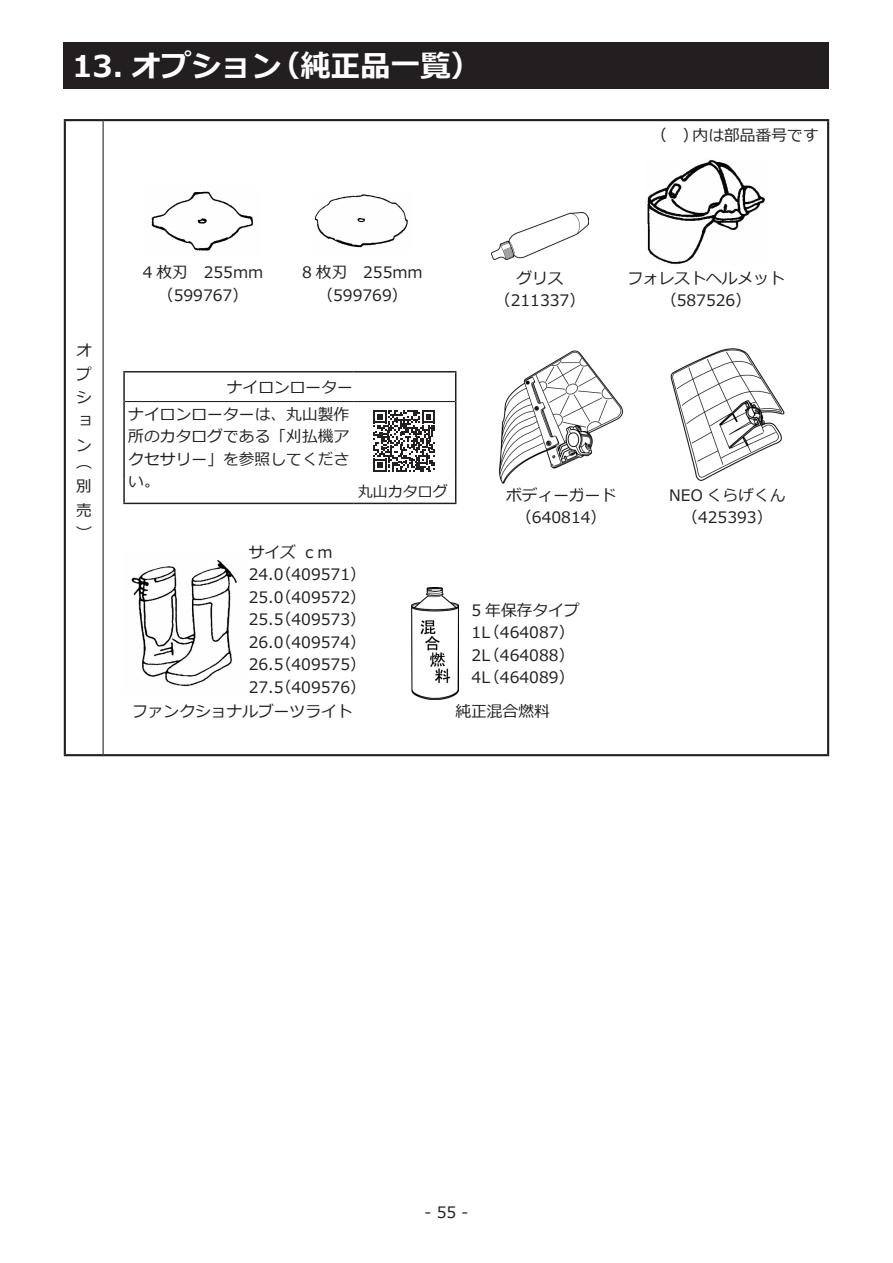
<style>
.page{position:relative;width:893px;height:1263px;background:#fff}
.page>*{position:absolute;margin:0;border:0;box-sizing:border-box;transform-origin:0 0}
.章タイトル{font:700 30px "Meiryo";color:#fff}
.t1{font:15.75px/23.7px "Meiryo";color:#231f20;text-align:justify}
.図{font:15px "Meiryo";color:#231f20}
</style>
<div class="page">
<hr style="left:64px;top:119px;width:39px;height:2px;background:#231f20">
<hr style="left:64px;top:121px;width:2px;height:633px;background:#231f20">
<hr style="left:103px;top:119px;width:726px;height:2px;background:#231f20">
<hr style="left:827px;top:121px;width:2px;height:633px;background:#231f20">
<hr style="left:64px;top:754px;width:39px;height:2px;background:#231f20">
<hr style="left:103px;top:754px;width:726px;height:2px;background:#231f20">
<hr style="left:103px;top:121px;width:1px;height:633px;background:#231f20">
<svg style="left:455px;top:372px;width:1px;height:29px"></svg>
<hr style="left:123px;top:503px;width:231px;height:1px;background:#231f20">
<hr style="left:125px;top:401px;width:229px;height:1px;background:#231f20">
<hr style="left:123px;top:371px;width:231px;height:1px;background:#231f20">
<hr style="left:123px;top:372px;width:2px;height:29px;background:#231f20">
<hr style="left:354px;top:371px;width:102px;height:1px;background:#231f20">
<hr style="left:123px;top:401px;width:2px;height:79px;background:#231f20">
<hr style="left:123px;top:480px;width:2px;height:23px;background:#231f20">
<svg style="left:455px;top:480px;width:1px;height:23px"></svg>
<hr style="left:354px;top:503px;width:102px;height:1px;background:#231f20">
<hr style="left:354px;top:401px;width:101px;height:1px;background:#231f20">
<hr style="left:455px;top:401px;width:1px;height:79px;background:#231f20">
<svg style="left:374px;top:410px;width:61px;height:62px"></svg>
<img style="left:151px;top:191px;width:103px;height:60px">
<img style="left:314px;top:194px;width:94px;height:54px">
<img style="left:491px;top:213px;width:98px;height:46px">
<img style="left:647px;top:160px;width:118px;height:105px">
<img style="left:499px;top:350px;width:125px;height:134px">
<img style="left:670px;top:348px;width:115px;height:133px">
<img style="left:131px;top:560px;width:106px;height:127px">
<img style="left:412px;top:587px;width:46px;height:112px">
<div style="left:64px;top:43px;width:765px;height:46px;background:#231f20"></div>
<p class="章タイトル" style="left:72px;top:45px;width:410px">13．オプション（純正品一覧）</p>
<p class="t1" style="left:651px;top:125px;width:169px">（　）内は部品番号です</p>
<p class="t1" style="left:76px;top:339px;width:17px">オプション</p>
<p class="t1" style="left:76px;top:451px;width:17px">（別売）</p>
<p class="t1" style="left:143px;top:262px;width:122px">4 枚刃　255mm</p>
<p class="t1" style="left:158px;top:284px;width:92px">（599767）</p>
<p class="t1" style="left:302px;top:262px;width:122px">8 枚刃　255mm</p>
<p class="t1" style="left:317px;top:284px;width:92px">（599769）</p>
<p class="t1" style="left:516px;top:267px;width:49px">グリス</p>
<p class="t1" style="left:495px;top:290px;width:92px">（211337）</p>
<p class="t1" style="left:627px;top:267px;width:159px">フォレストヘルメット</p>
<p class="t1" style="left:661px;top:290px;width:92px">（587526）</p>
<p class="t1" style="left:227px;top:376px;width:127px">ナイロンローター</p>
<p class="t1" style="left:128px;top:403px;width:223px;line-height:22.5px">ナイロンローターは、丸山製作所のカタログである「刈払機アクセサリー」を参照してください。</p>
<p class="図" style="left:358px;top:481px;width:91px">丸山カタログ</p>
<p class="t1" style="left:249px;top:541px;width:86px">サイズ ｃｍ</p>
<p class="t1" style="left:249px;top:564px;width:119px">24.0（409571）</p>
<p class="t1" style="left:249px;top:586px;width:119px">25.0（409572）</p>
<p class="t1" style="left:249px;top:609px;width:119px">25.5（409573）</p>
<p class="t1" style="left:249px;top:631px;width:119px">26.0（409574）</p>
<p class="t1" style="left:249px;top:654px;width:119px">26.5（409575）</p>
<p class="t1" style="left:249px;top:676px;width:119px">27.5（409576）</p>
<p class="t1" style="left:132px;top:700px;width:222px">ファンクショナルブーツライト</p>
<p class="t1" style="left:506px;top:484px;width:112px">ボディーガード</p>
<p class="t1" style="left:516px;top:507px;width:92px">（640814）</p>
<p class="t1" style="left:472px;top:599px;width:110px">5 年保存タイプ</p>
<p class="t1" style="left:472px;top:621px;width:104px">1L（464087）</p>
<p class="t1" style="left:472px;top:644px;width:104px">2L（464088）</p>
<p class="t1" style="left:472px;top:666px;width:104px">4L（464089）</p>
<p class="t1" style="left:455px;top:700px;width:96px">純正混合燃料</p>
<p class="t1" style="left:669px;top:484px;width:118px">NEO くらげくん</p>
<p class="t1" style="left:682px;top:506px;width:92px">（425393）</p>
<p class="t1" style="left:424px;top:1201px;width:46px">- 55 -</p>
</div>
